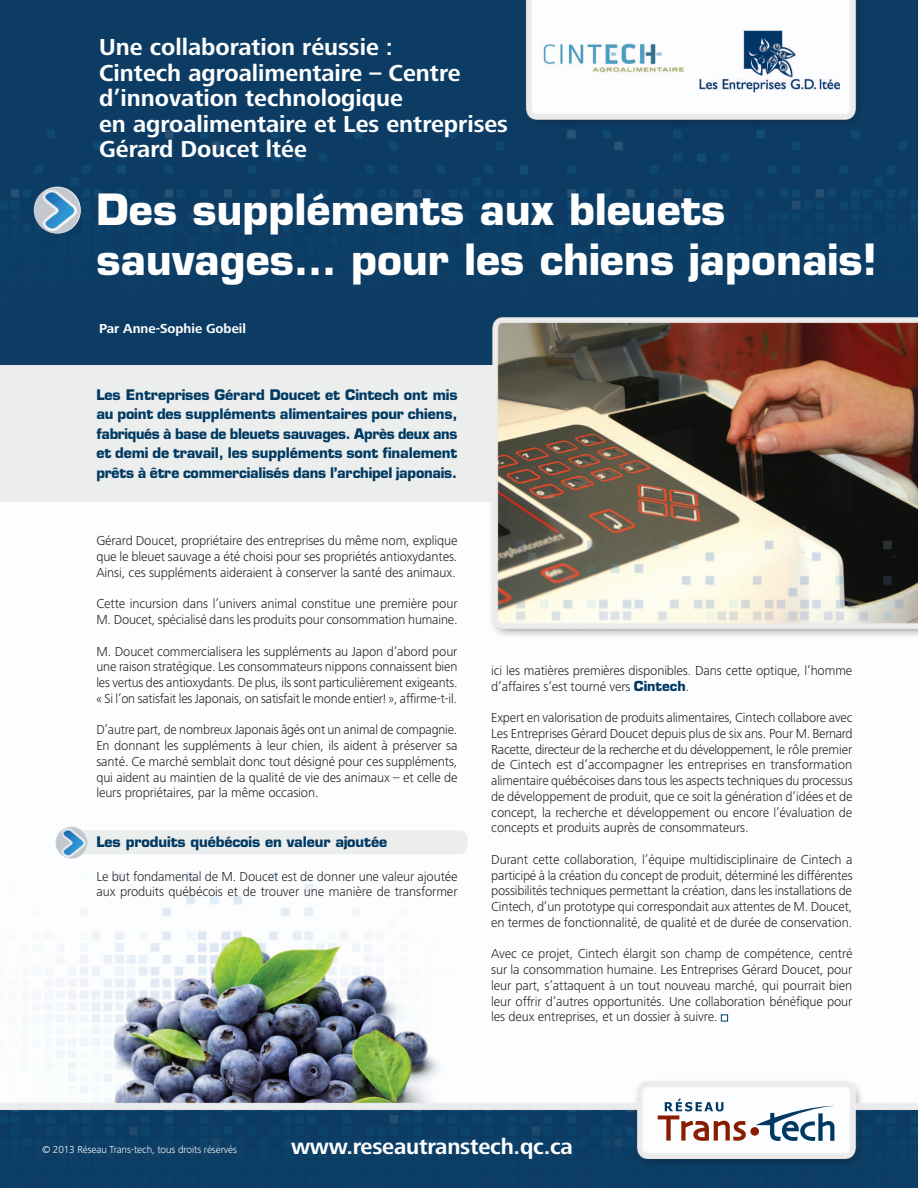
<style>
.page{position:relative;width:918px;height:1188px;background:#fff}
.page>*{position:absolute;margin:0;border:0;box-sizing:border-box;transform-origin:0 0}
.t1{font:700 42px/51px "Eurostile";color:#fff}
.t2{font:700 24px/25.5px "Frutiger Next LT";color:#fff}
.t3{font:700 22.5px "Frutiger Next LT";letter-spacing:-.01em;color:#fff}
.t4{font:700 14.25px/19.5px "Eurostile";letter-spacing:-.01em;color:#003a62;text-align:justify}
.t5{font:300 13.5px/15.8px "Frutiger Next LT";letter-spacing:-.01em;color:#231f20;text-align:justify}
.t6{font:700 13.5px "Frutiger Next LT";color:#fff}
.t7{font:300 10.5px "Frutiger Next LT";letter-spacing:-.01em;color:#fff}
.s1{font-family:"Eurostile";font-weight:700;color:#003a62}
</style>
<div class="page">
<img style="left:0;top:0;width:918px;height:1188px">
<div style="left:0;top:365px;width:494px;height:137px;background:#eceeee"></div>
<svg style="left:755px;top:1106px;width:80px;height:35px"></svg>
<div style="left:750px;top:1127px;width:9px;height:9px;background:#891d02;border-radius:50%"></div>
<svg style="left:658px;top:1099px;width:88px;height:42px"></svg>
<img style="left:34px;top:187px;width:47px;height:47px;border-radius:24px">
<div style="left:67px;top:830px;width:401px;height:24px;background:#eceeee;border-radius:9px"></div>
<img style="left:55px;top:826px;width:33px;height:33px;border-radius:16px">
<div style="left:721px;top:1014px;width:7px;height:7px;border:1px solid #003a62"></div>
<h2 class="t2" style="left:99px;top:35px;width:410px">Une collaboration réussie :<br>Cintech agroalimentaire – Centre d’innovation technologique<br>en agroalimentaire et Les entreprises<br>Gérard Doucet ltée</h2>
<h1 class="t1" style="left:96px;top:183px;width:782px">Des suppléments aux bleuets sauvages… pour les chiens japonais!</h1>
<p class="t6" style="left:99px;top:321px;width:148px">Par Anne-Sophie Gobeil</p>
<p class="t4" style="left:96px;top:385px;width:363px">Les Entreprises Gérard Doucet et Cintech ont mis au point des suppléments alimentaires pour chiens, fabriqués à base de bleuets sauvages. Après deux ans et demi de travail, les suppléments sont finalement prêts à être commercialisés dans l’archipel japonais.</p>
<p class="t5" style="left:96px;top:533px;width:363px">Gérard Doucet, propriétaire des entreprises du même nom, explique que le bleuet sauvage a été choisi pour ses propriétés antioxydantes.<br>Ainsi, ces suppléments aideraient à conserver la santé des animaux.</p>
<p class="t5" style="left:96px;top:596px;width:363px">Cette incursion dans l’univers animal constitue une première pour<br>M. Doucet, spécialisé dans les produits pour consommation humaine.</p>
<p class="t5" style="left:96px;top:643px;width:363px">M. Doucet commercialisera les suppléments au Japon d’abord pour une raison stratégique. Les consommateurs nippons connaissent bien les vertus des antioxydants. De plus, ils sont particulièrement exigeants. « Si l’on satisfait les Japonais, on satisfait le monde entier! », affirme-t-il.</p>
<p class="t5" style="left:96px;top:722px;width:363px">D’autre part, de nombreux Japonais âgés ont un animal de compagnie.<br>En donnant les suppléments à leur chien, ils aident à préserver sa santé. Ce marché semblait donc tout désigné pour ces suppléments, qui aident au maintien de la qualité de vie des animaux – et celle de leurs propriétaires, par la même occasion.</p>
<p class="t4" style="left:96px;top:832px;width:292px">Les produits québécois en valeur ajoutée</p>
<p class="t5" style="left:96px;top:868px;width:363px">Le but fondamental de M. Doucet est de donner une valeur ajoutée aux produits québécois et de trouver une manière de transformer</p>
<p class="t5" style="left:491px;top:663px;width:363px">ici les matières premières disponibles. Dans cette optique, l’homme d’affaires s’est tourné vers <span class="s1">Cintech</span>.</p>
<p class="t5" style="left:491px;top:710px;width:363px">Expert en valorisation de produits alimentaires, Cintech collabore avec Les Entreprises Gérard Doucet depuis plus de six ans. Pour M. Bernard Racette, directeur de la recherche et du développement, le rôle premier de Cintech est d’accompagner les entreprises en transformation alimentaire québécoises dans tous les aspects techniques du processus de développement de produit, que ce soit la génération d’idées et de concept, la recherche et développement ou encore l’évaluation de concepts et produits auprès de consommateurs.</p>
<p class="t5" style="left:491px;top:852px;width:363px">Durant cette collaboration, l’équipe multidisciplinaire de Cintech a participé à la création du concept de produit, déterminé les différentes possibilités techniques permettant la création, dans les installations de Cintech, d’un prototype qui correspondait aux attentes de M. Doucet, en termes de fonctionnalité, de qualité et de durée de conservation.</p>
<p class="t5" style="left:491px;top:946px;width:363px">Avec ce projet, Cintech élargit son champ de compétence, centré sur la consommation humaine. Les Entreprises Gérard Doucet, pour leur part, s’attaquent à un tout nouveau marché, qui pourrait bien leur offrir d’autres opportunités. Une collaboration bénéfique pour les deux entreprises, et un dossier à suivre.</p>
<p class="t7" style="left:42px;top:1144px;width:197px">© 2013 Réseau Trans-tech, tous droits réservés</p>
<h3 class="t3" style="left:291px;top:1134px;width:283px">www.reseautranstech.qc.ca</h3>
</div>
